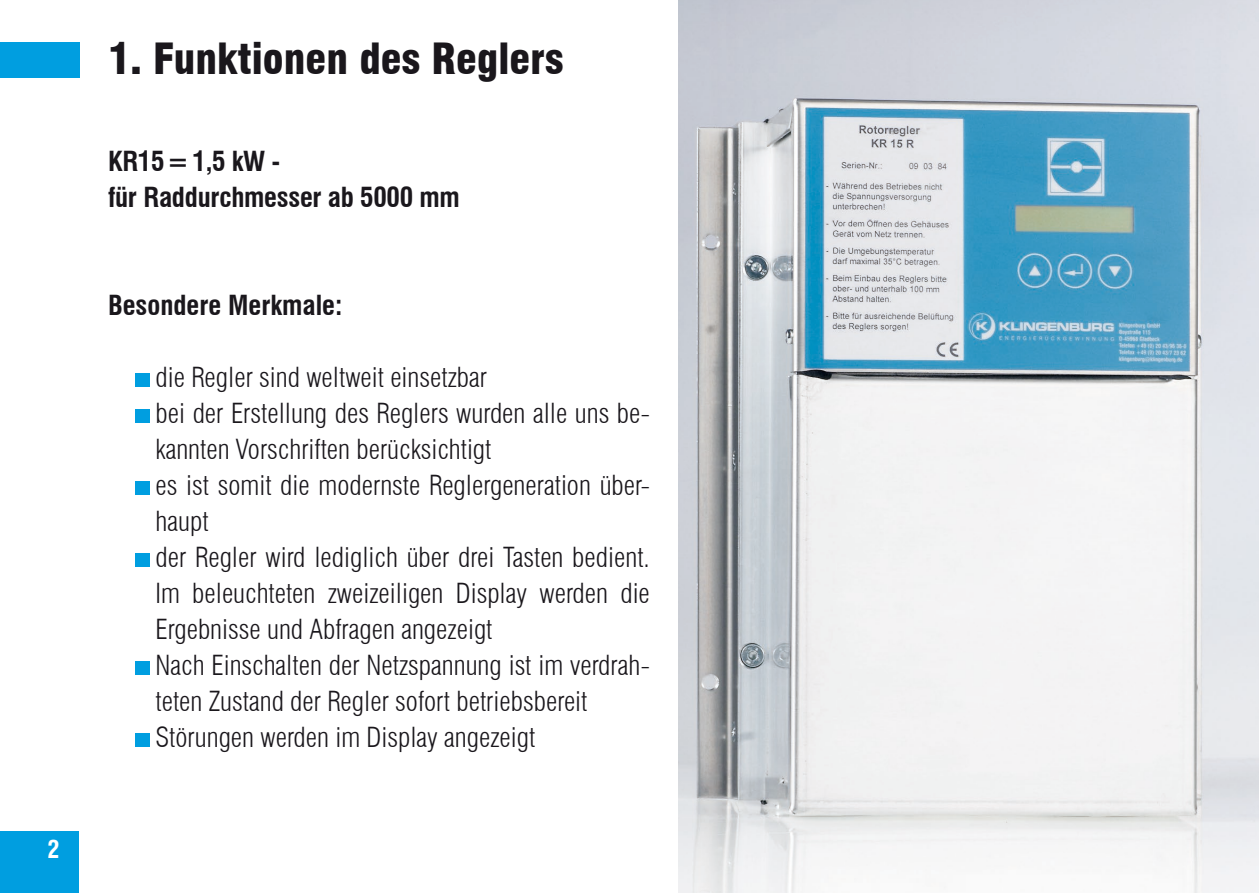
<style>
.page{position:relative;width:1259px;height:893px;background:#fff}
.page>*{position:absolute;margin:0;border:0;box-sizing:border-box;transform-origin:0 0}
.t1{font:900 condensed 42px "Swiss 721 BT";color:#1a171c}
.t2{font:300 condensed 27px/36px "Swiss 721 BT";color:#1a171c}
.t3{font:700 condensed 27px/36px "Swiss 721 BT";letter-spacing:-.01em;color:#1a171c}
.t4{font:700 condensed 24px "Swiss 721 BT";color:#fff}
</style>
<div class="page">
<div style="left:0;top:831px;width:78px;height:62px;background:#009ee0"></div>
<img style="left:679px;top:0;width:580px;height:893px">
<div style="left:0;top:43px;width:80px;height:35px;background:#009ee0"></div>
<div style="left:135px;top:373px;width:14px;height:14px;background:#009ee0"></div>
<div style="left:135px;top:409px;width:14px;height:14px;background:#009ee0"></div>
<div style="left:135px;top:481px;width:14px;height:14px;background:#009ee0"></div>
<div style="left:135px;top:553px;width:14px;height:14px;background:#009ee0"></div>
<div style="left:135px;top:661px;width:14px;height:14px;background:#009ee0"></div>
<div style="left:135px;top:733px;width:14px;height:14px;background:#009ee0"></div>
<p class="t4" style="left:47px;top:834px;width:13px">2</p>
<h1 class="t1" style="left:108px;top:34px;width:457px">1. Funktionen des Reglers</h1>
<p class="t3" style="left:108px;top:143px;width:353px">KR15 = 1,5 kW -<br>für Raddurchmesser ab 5000 mm</p>
<p class="t3" style="left:108px;top:287px;width:236px">Besondere Merkmale:</p>
<p class="t2" style="left:156px;top:359px;width:496px">die Regler sind weltweit einsetzbar<br>bei der Erstellung des Reglers wurden alle uns be&shy;kannten Vorschriften berücksichtigt<br>es ist somit die modernste Reglergeneration über&shy;haupt<br>der Regler wird lediglich über drei Tasten bedient.<br>Im beleuchteten zweizeiligen Display werden die Ergebnisse und Abfragen angezeigt<br>Nach Einschalten der Netzspannung ist im verdrah&shy;teten Zustand der Regler sofort betriebsbereit Störungen werden im Display angezeigt</p>
</div>
